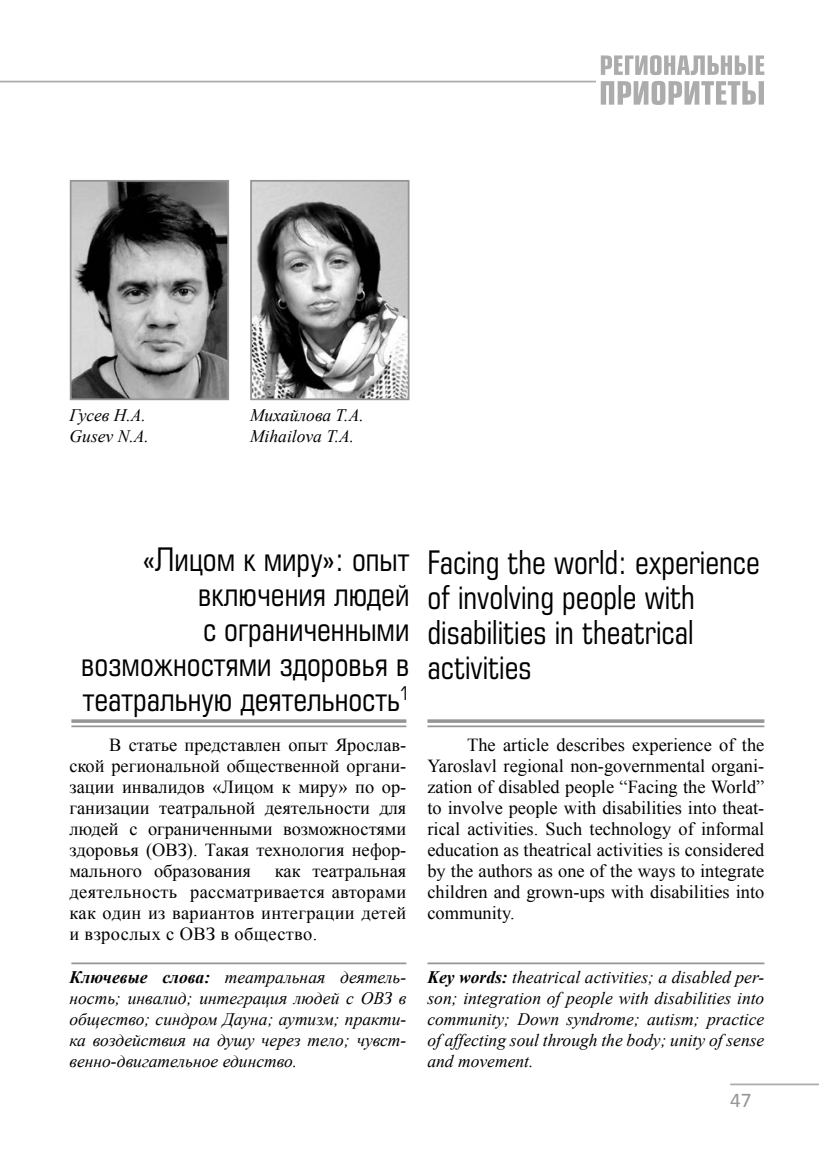
<style>
.page{position:relative;width:819px;height:1166px;background:#fff}
.page>*{position:absolute;margin:0;border:0;box-sizing:border-box;transform-origin:0 0}
.t1{font:31.5px/35px "Europe Cond";color:#000;text-align:right}
.t2{font:21px "Calibri";color:#959595}
.t3{font:18.38px/21px "Times New Roman";color:#000;text-align:justify}
.t4{font:italic 17.5px/21px "Times New Roman";color:#000;text-align:justify}
.s1{font-weight:700}
</style>
<div class="page">
<hr style="left:0;top:81px;width:596px;height:1px;background:#acacac">
<hr style="left:730px;top:1083px;width:89px;height:2px;background:#acacac">
<svg style="left:600px;top:81px;width:164px;height:24px"></svg>
<svg style="left:600px;top:55px;width:164px;height:20px"></svg>
<svg style="left:71px;top:719px;width:335px;height:4px"></svg>
<hr style="left:71px;top:725px;width:335px;height:2px;background:#959595">
<hr style="left:71px;top:962px;width:335px;height:2px;background:#959595">
<svg style="left:427px;top:719px;width:337px;height:4px"></svg>
<hr style="left:427px;top:725px;width:337px;height:2px;background:#959595">
<hr style="left:427px;top:962px;width:337px;height:2px;background:#959595">
<img style="left:73px;top:183px;width:153px;height:214px">
<div style="left:70px;top:180px;width:159px;height:220px;border:2px solid #959595"></div>
<img style="left:253px;top:183px;width:153px;height:214px">
<div style="left:250px;top:180px;width:159px;height:220px;border:2px solid #959595"></div>
<p class="t4" style="left:70px;top:404px;width:81px">Гусев Н.А.<br>Gusev N.A.</p>
<p class="t4" style="left:250px;top:404px;width:115px">Михайлова Т.А.<br>Mihailova T.A.</p>
<h1 class="t1" style="left:81px;top:541px;width:330px">«Лицом к миру»: опыт включения людей<br>с ограниченными возможностями здоровья в театральную деятельность<sup>1</sup></h1>
<h1 class="t1" style="left:427px;top:545px;width:334px;text-align:left">Facing the world: experience of involving people with disabilities in theatrical activities</h1>
<p class="t3" style="left:69px;top:734px;width:338px;text-indent:40px">В статье представлен опыт Ярослав&shy;ской региональной общественной органи&shy;зации инвалидов «Лицом к миру» по ор&shy;ганизации театральной деятельности для людей с ограниченными возможностями здоровья (ОВЗ). Такая технология нефор&shy;мального образования</p>
<p class="t3" style="left:427px;top:734px;width:338px;text-indent:40px">The article describes experience of the Yaroslavl regional non-governmental organi&shy;zation of disabled people “Facing the World” to involve people with disabilities into theat&shy;rical activities. Such technology of informal education as theatrical activities is considered by the authors as one of the ways to integrate children and grown-ups with disabilities into community.</p>
<p class="t3" style="left:69px;top:860px;width:338px;text-indent:205px">как театральная деятельность рассматривается авторами как один из вариантов интеграции детей и взрослых с ОВЗ в общество.</p>
<p class="t4" style="left:69px;top:966px;width:338px"><span class="s1">Ключевые слова:</span> театральная деятель&shy;ность; инвалид; интеграция людей с ОВЗ в общество; синдром Дауна; аутизм; практи&shy;ка воздействия на душу через тело; чувст&shy;венно-двигательное единство.</p>
<p class="t4" style="left:427px;top:966px;width:338px"><span class="s1">Key words:</span> theatrical activities; a disabled per&shy;son; integration of people with disabilities into community; Down syndrome; autism; practice of affecting soul through the body; unity of sense and movement.</p>
<p class="t2" style="left:730px;top:1086px;width:23px">47</p>
</div>
